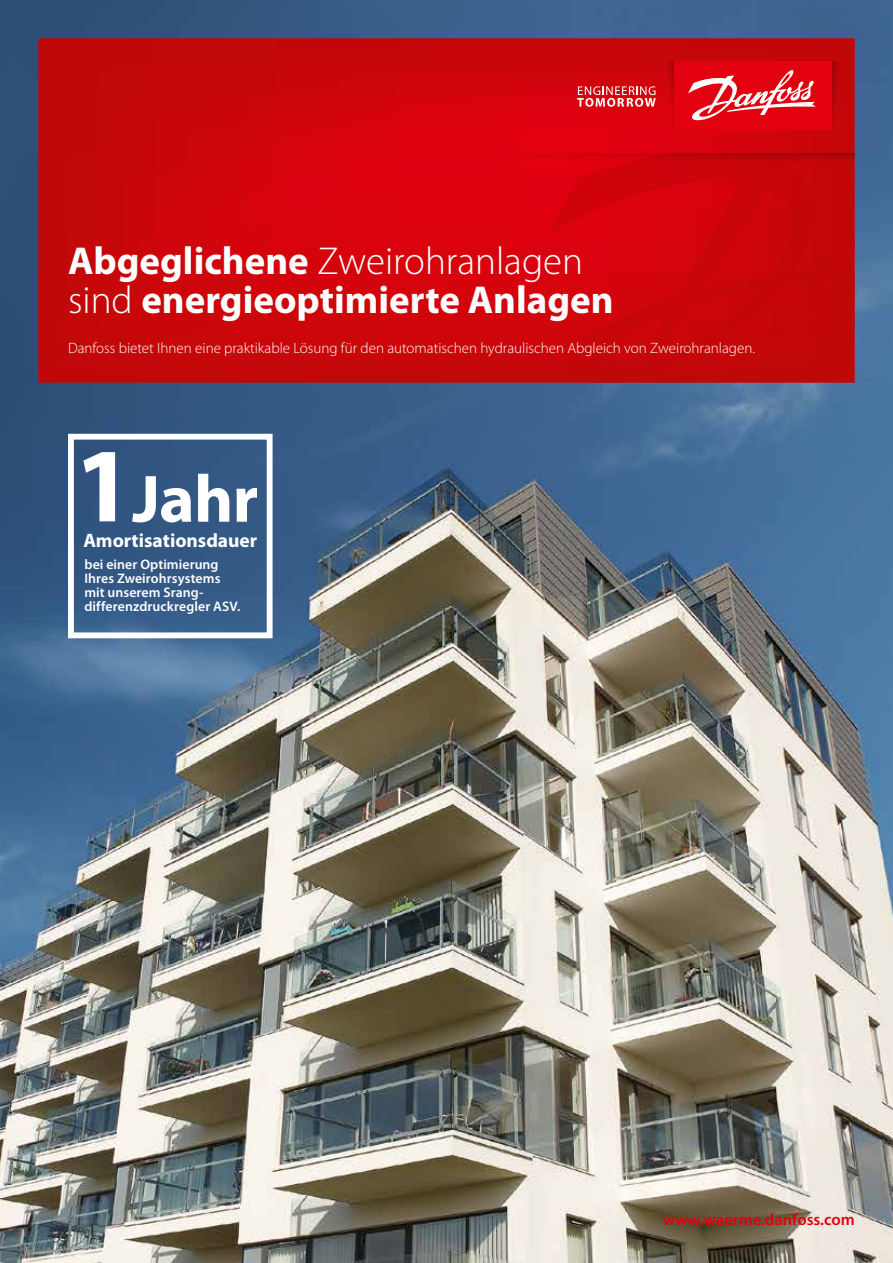
<style>
.page{position:relative;width:893px;height:1263px;background:#fff}
.page>*{position:absolute;margin:0;border:0;box-sizing:border-box;transform-origin:0 0}
.t1{font:700 67.5px "Myriad Pro";color:#fff}
.t2{font:700 39px/39px "Myriad Pro";color:#fff}
.t3{font:700 19.5px "Myriad Pro";color:#fff}
.t4{font:600 16.5px "Myriad Pro";color:#e3000f}
.t5{font:300 15px "Myriad Pro";color:#fff}
.t6{font:600 13.8px/13.8px "Myriad Pro";letter-spacing:.005em;color:#fff}
.s1{font-weight:300}
.s2{font-size:106.5px}
</style>
<div class="page">
<img style="left:0;top:0;width:893px;height:1263px">
<svg style="left:38px;top:38px;width:817px;height:345px;background:#cd050b"></svg>
<svg style="left:547px;top:166px;width:308px;height:217px;background:#cb050a"></svg>
<svg style="left:832px;top:61px;width:12px;height:69px"></svg>
<svg style="left:358px;top:153px;width:497px;height:13px;background:#d0020c"></svg>
<div style="left:674px;top:61px;width:158px;height:69px;background:#e3000f"></div>
<svg style="left:577px;top:61px;width:97px;height:69px;background:#d81821"></svg>
<svg style="left:688px;top:70px;width:128px;height:51px"></svg>
<div style="left:68px;top:434px;width:205px;height:204px;border:6px solid #fff"></div>
<h2 class="t2" style="left:68px;top:241px;width:547px">Abgeglichene <span class="s1">Zweirohranlagen sind</span> energieoptimierte Anlagen</h2>
<p class="t5" style="left:68px;top:339px;width:688px">Danfoss bietet Ihnen eine praktikable Lösung für den automatischen hydraulischen Abgleich von Zweirohranlagen.</p>
<h1 class="t1" style="left:74px;top:461px;width:185px"><span class="s2">1</span>Jahr</h1>
<h3 class="t3" style="left:83px;top:529px;width:175px">Amortisationsdauer</h3>
<p class="t6" style="left:84px;top:558px;width:157px">bei einer Optimierung<br>Ihres Zweirohrsystems mit unserem Srang&shy;differenzdruckregler ASV.</p>
<p class="t4" style="left:663px;top:1210px;width:193px">www.waerme.danfoss.com</p>
</div>
